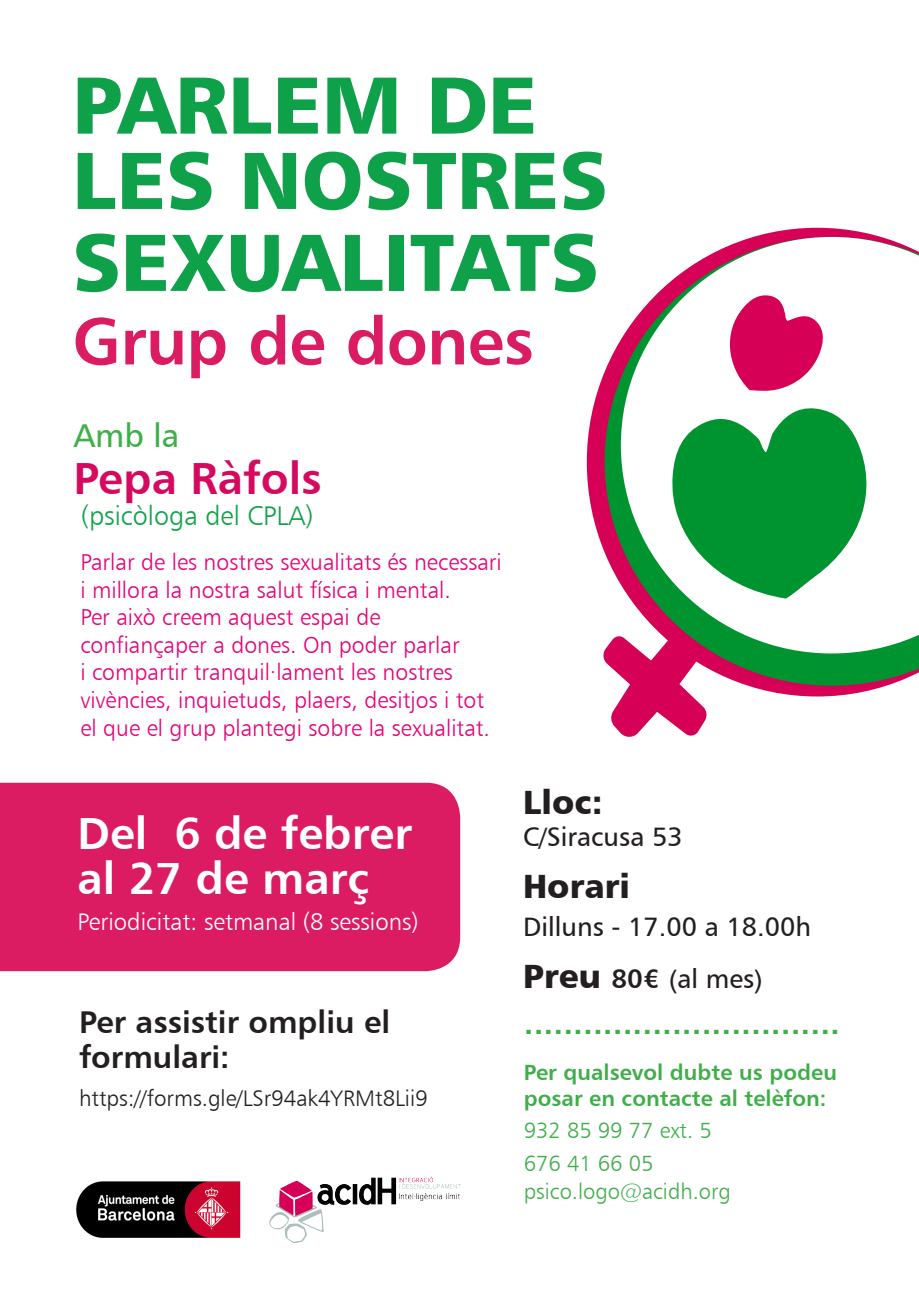
<style>
.page{position:relative;width:919px;height:1289px;background:#fff}
.page>*{position:absolute;margin:0;border:0;box-sizing:border-box;transform-origin:0 0}
.t1{font:80.7px "Humanist 777 BT Black B";color:#0fa14a}
.t2{font:66.3px "Humanist 777 BT Bold B";letter-spacing:-.015em;color:#db1c63}
.t3{font:45px "Humanist 777 BT Bold B";color:#fff}
.t4{font:45px "Humanist 777 BT Bold B";color:#d50a5e}
.t5{font:33.6px "Humanist 777 BT Black B";color:#231f20}
.t6{font:33.3px "Humanist 777 BT Bold B";color:#40ae49}
.t7{font:33px "Humanist 777 BT Roman B";color:#40ae49}
.t8{font:31.5px/34.5px "Humanist 777 BT Bold B";color:#231f20}
.t9{font:27px "Humanist 777 BT Light B";color:#0fa14a}
.t10{font:26.7px "Humanist 777 BT Roman B";color:#231f20}
.t11{font:24px "Humanist 777 BT Light B";color:#fff}
.t12{font:23.1px/27.6px "Humanist 777 BT Light B";color:#e40278}
.t13{font:22.5px "Humanist 777 BT Light B";color:#231f20}
.t14{font:22.05px/26.4px "Humanist 777 BT Bold B";color:#40ae49}
.t15{font:22.05px "Humanist 777 BT Light B";color:#40ae49}
.s1{font-family:"Humanist 777 BT Black B";font-size:33.6px}
.s2{font-family:"Humanist 777 BT Bold B"}
</style>
<div class="page">
<div style="left:0;top:782px;width:460px;height:189px;background:#db1c63"></div>
<img style="left:270px;top:1176px;width:190px;height:66px">
<svg style="left:611px;top:696px;width:96px;height:41px"></svg>
<svg style="left:586px;top:228px;width:302px;height:468px"></svg>
<svg style="left:604px;top:237px;width:314px;height:448px"></svg>
<svg style="left:620px;top:237px;width:298px;height:416px"></svg>
<svg style="left:667px;top:406px;width:211px;height:192px"></svg>
<svg style="left:723px;top:294px;width:101px;height:97px"></svg>
<img style="left:76px;top:1181px;width:165px;height:57px">
<p class="t1" style="left:72px;top:54px;width:466px">PARLEM DE</p>
<p class="t1" style="left:72px;top:129px;width:537px">LES NOSTRES</p>
<p class="t1" style="left:72px;top:211px;width:528px">SEXUALITATS</p>
<p class="t2" style="left:72px;top:299px;width:463px">Grup de dones</p>
<p class="t7" style="left:73px;top:415px;width:107px">Amb la</p>
<p class="t4" style="left:73px;top:449px;width:250px">Pepa Ràfols</p>
<p class="t9" style="left:81px;top:499px;width:234px">(psicòloga del CPLA)</p>
<p class="t12" style="left:80px;top:547px;width:423px">Parlar de les nostres sexualitats és necessari i millora la nostra salut física i mental.</p>
<p class="t12" style="left:80px;top:603px;width:411px">Per això creem aquest espai de confiançaper a dones. On poder parlar<br>i compartir tranquil·lament les nostres vivències, inquietuds, plaers, desitjos i tot el que el grup plantegi sobre la sexualitat.</p>
<p class="t3" style="left:78px;top:804px;width:336px">Del 6 de febrer</p>
<p class="t3" style="left:78px;top:850px;width:293px">al 27 de març</p>
<p class="t11" style="left:78px;top:907px;width:342px">Periodicitat: setmanal (8 sessions)</p>
<p class="t8" style="left:79px;top:1004px;width:312px">Per assistir ompliu el formulari:</p>
<p class="t13" style="left:79px;top:1083px;width:350px">https://forms.gle/LSr94ak4YRMt8Lii9</p>
<p class="t5" style="left:523px;top:780px;width:81px">Lloc:</p>
<p class="t10" style="left:523px;top:820px;width:161px">C/Siracusa 53</p>
<p class="t5" style="left:523px;top:864px;width:108px">Horari</p>
<p class="t10" style="left:523px;top:910px;width:289px">Dilluns - 17.00 a 18.00h</p>
<p class="t10" style="left:523px;top:961px;width:241px"><span class="s1">Preu</span> <span class="s2">80€</span> (al mes)</p>
<p class="t6" style="left:524px;top:1001px;width:318px">................................</p>
<p class="t14" style="left:524px;top:1058px;width:315px">Per qualsevol dubte us podeu posar en contacte al telèfon:</p>
<p class="t15" style="left:524px;top:1117px;width:189px">932 85 99 77 ext. 5</p>
<p class="t15" style="left:524px;top:1149px;width:131px">676 41 66 05</p>
<p class="t15" style="left:524px;top:1177px;width:208px">psico.logo@acidh.org</p>
</div>
